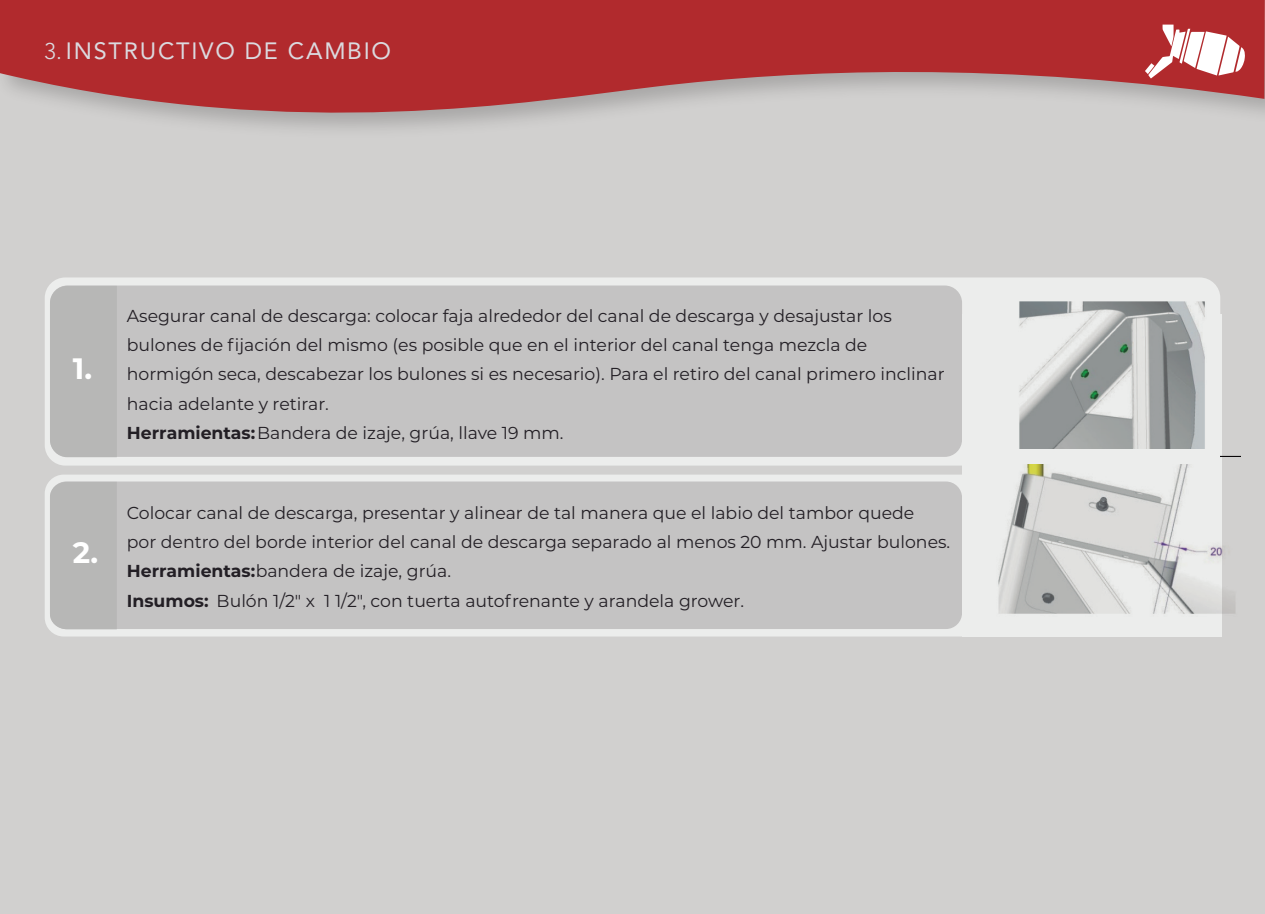
<style>
.page{position:relative;width:1265px;height:914px;background:#fff}
.page>*{position:absolute;margin:0;border:0;box-sizing:border-box;transform-origin:0 0}
.t1{font:700 29.4px "Montserrat";color:#fff}
.t2{font:23.4px "Avenir LT Std";letter-spacing:.075em;color:#dbdadf}
.t3{font:17.25px/29.2px "Montserrat";color:#231f25}
.s1{font-family:"Avenir LT Pro";font-weight:300;font-size:22.65px}
.s2{font-weight:700}
</style>
<div class="page">
<div style="left:0;top:20px;width:1265px;height:893px;background:#d1d0cf"></div>
<svg style="left:0;top:0;width:1265px;height:128px;fill:#b12a2d"></svg>
<svg style="left:1148px;top:25px;width:97px;height:53px;background:#d89496"></svg>
<svg style="left:1145px;top:63px;width:9px;height:11px"></svg>
<div style="left:45px;top:277px;width:1175px;height:188px;background:#ecedec;border-radius:21px"></div>
<div style="left:50px;top:285px;width:912px;height:172px;background:#c4c3c3;border-radius:17px"></div>
<div style="left:50px;top:286px;width:67px;height:171px;background:#b7b7b6"></div>
<div style="left:45px;top:474px;width:1175px;height:162px;background:#ecedec;border-radius:19px"></div>
<div style="left:50px;top:481px;width:912px;height:148px;background:#c4c3c3;border-radius:16px"></div>
<div style="left:50px;top:481px;width:67px;height:148px;background:#b7b7b6"></div>
<div style="left:962px;top:313px;width:259px;height:323px;background:#ecedec"></div>
<img style="left:998px;top:301px;width:242px;height:315px">
<div style="left:970px;top:449px;width:250px;height:15px;background:#ecedec"></div>
<h2 class="t2" style="left:44px;top:38px;width:348px"><span class="s1">3.</span>INSTRUCTIVO DE CAMBIO</h2>
<h1 class="t1" style="left:73px;top:347px;width:21px">1.</h1>
<h1 class="t1" style="left:73px;top:531px;width:27px">2.</h1>
<p class="t3" style="left:127px;top:300px;width:819px">Asegurar canal de descarga: colocar faja alrededor del canal de descarga y desajustar los bulones de fijación del mismo (es posible que en el interior del canal tenga mezcla de hormigón seca, descabezar los bulones si es necesario). Para el retiro del canal primero inclinar hacia adelante y retirar.<br><span class="s2">Herramientas:</span>Bandera de izaje, grúa, llave 19 mm.</p>
<p class="t3" style="left:127px;top:497px;width:825px">Colocar canal de descarga, presentar y alinear de tal manera que el labio del tambor quede<br>por dentro del borde interior del canal de descarga separado al menos 20 mm. Ajustar bulones.<br><span class="s2">Herramientas:</span> bandera de izaje, grúa.<br><span class="s2">Insumos:</span> Bulón 1/2" x 1 1/2", con tuerta autofrenante y arandela grower.</p>
</div>
